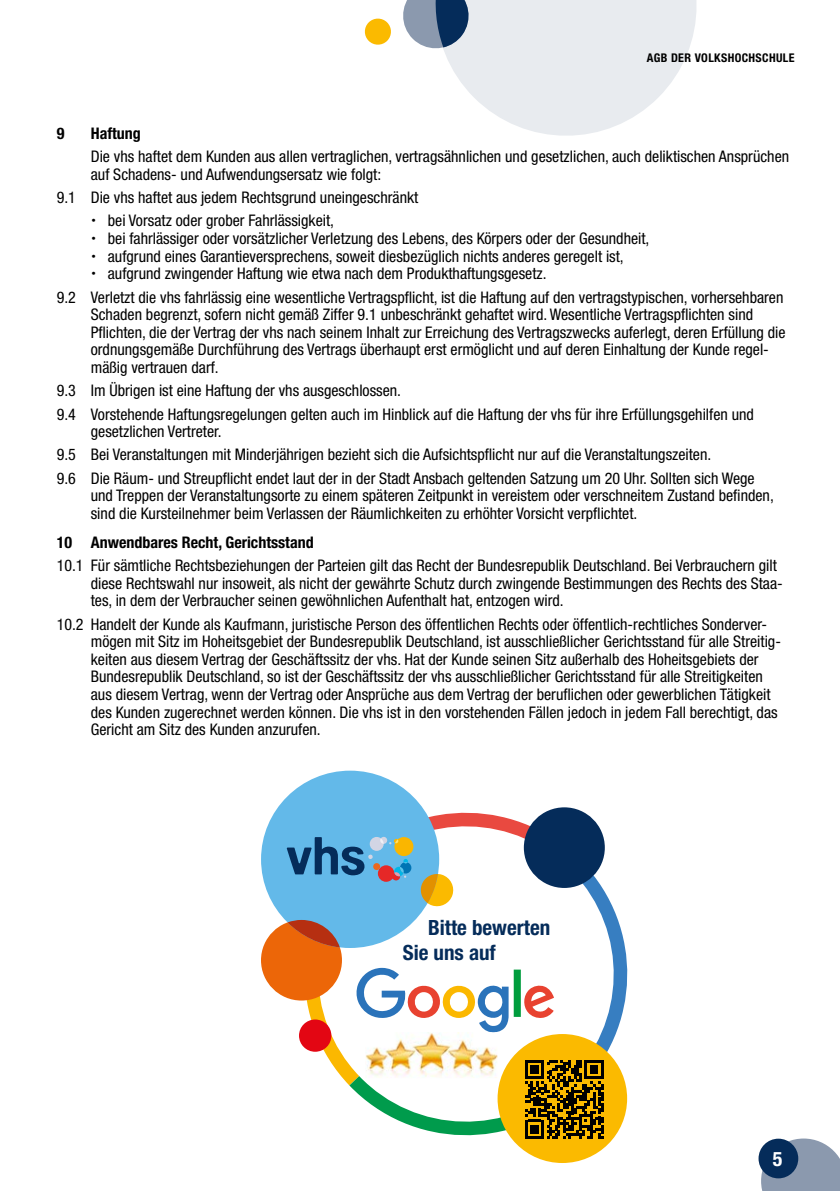
<style>
.page{position:relative;width:840px;height:1191px;background:#fff}
.page>*{position:absolute;margin:0;border:0;box-sizing:border-box;transform-origin:0 0}
.t1{font:700 condensed 21px/25.2px "Helvetica Neue LT Std";color:#052c5a}
.t2{font:700 condensed 20px "Helvetica Neue LT Std";color:#fff}
.t3{font:condensed 16px/17.6px "Helvetica Neue LT Std";color:#000}
.t4{font:700 condensed 16px "Helvetica Neue LT Std";color:#000}
.t5{font:700 condensed 12px "Helvetica Neue LT Std";letter-spacing:.03em;color:#000}
</style>
<div class="page">
<svg style="left:761px;top:1138px;width:78px;height:53px;background:#94a1b5"></svg>
<div style="left:758px;top:1138px;width:39px;height:40px;background:#052c5a;border-radius:50%"></div>
<svg style="left:444px;top:0;width:253px;height:136px;fill:#e8ebef"></svg>
<svg style="left:403px;top:0;width:69px;height:51px;background:#7589a2"></svg>
<svg style="left:364px;top:18px;width:27px;height:27px"></svg>
<div style="left:261px;top:920px;width:81px;height:80px;background:#ec6608;border-radius:50%"></div>
<div style="left:261px;top:770px;width:178px;height:178px;background:#63b9e9;border-radius:50%"></div>
<div style="left:497px;top:1034px;width:129px;height:129px;background:#fbba00;border-radius:50%"></div>
<svg style="left:286px;top:796px;width:342px;height:356px"></svg>
<p class="t5" style="left:646px;top:50px;width:149px">AGB DER VOLKSHOCHSCHULE</p>
<p class="t4" style="left:57px;top:124px;width:9px">9</p>
<p class="t4" style="left:91px;top:124px;width:52px">Haftung</p>
<p class="t3" style="left:91px;top:148px;width:699px">Die vhs haftet dem Kunden aus allen vertraglichen, vertragsähnlichen und gesetzlichen, auch deliktischen Ansprüchen auf Schadens- und Aufwendungsersatz wie folgt:</p>
<p class="t3" style="left:108px;top:186px;width:312px;line-height:23.2px;text-indent:-51px">9.1 Die vhs haftet aus jedem Rechtsgrund uneingeschränkt bei Vorsatz oder grober Fahrlässigkeit,</p>
<p class="t3" style="left:108px;top:229px;width:543px">bei fahrlässiger oder vorsätzlicher Verletzung des Lebens, des Körpers oder der Gesundheit, aufgrund eines Garantieversprechens, soweit diesbezüglich nichts anderes geregelt ist, aufgrund zwingender Haftung wie etwa nach dem Produkthaftungsgesetz.</p>
<p class="t3" style="left:91px;top:288px;width:696px;text-indent:-34px">9.2 Verletzt die vhs fahrlässig eine wesentliche Vertragspflicht, ist die Haftung auf den vertragstypischen, vorhersehbaren Schaden begrenzt, sofern nicht gemäß Ziffer 9.1 unbeschränkt gehaftet wird. Wesentliche Vertragspflichten sind Pflichten, die der Vertrag der vhs nach seinem Inhalt zur Erreichung des Vertragszwecks auferlegt, deren Erfüllung die ordnungsgemäße Durchführung des Vertrags überhaupt erst ermöglicht und auf deren Einhaltung der Kunde regel&shy;mäßig vertrauen darf.</p>
<p class="t3" style="left:57px;top:379px;width:698px;line-height:23.2px">9.3 Im Übrigen ist eine Haftung der vhs ausgeschlossen.<br>9.4 Vorstehende Haftungsregelungen gelten auch im Hinblick auf die Haftung der vhs für ihre Erfüllungsgehilfen und</p>
<p class="t3" style="left:57px;top:420px;width:699px;line-height:23.2px;text-indent:34px">gesetzlichen Vertreter.<br>9.5 Bei Veranstaltungen mit Minderjährigen bezieht sich die Aufsichtspflicht nur auf die Veranstaltungszeiten.<br>9.6 Die Räum- und Streupflicht endet laut der in der Stadt Ansbach geltenden Satzung um 20 Uhr. Sollten sich Wege</p>
<p class="t3" style="left:91px;top:487px;width:684px">und Treppen der Veranstaltungsorte zu einem späteren Zeitpunkt in vereistem oder verschneitem Zustand befinden, sind die Kursteilnehmer beim Verlassen der Räumlichkeiten zu erhöhter Vorsicht verpflichtet.</p>
<p class="t4" style="left:57px;top:532px;width:258px">10 Anwendbares Recht, Gerichtsstand</p>
<p class="t3" style="left:91px;top:556px;width:693px;text-indent:-34px">10.1 Für sämtliche Rechtsbeziehungen der Parteien gilt das Recht der Bundesrepublik Deutschland. Bei Verbrauchern gilt diese Rechtswahl nur insoweit, als nicht der gewährte Schutz durch zwingende Bestimmungen des Rechts des Staa&shy;tes, in dem der Verbraucher seinen gewöhnlichen Aufenthalt hat, entzogen wird.</p>
<p class="t3" style="left:91px;top:615px;width:691px;text-indent:-34px">10.2 Handelt der Kunde als Kaufmann, juristische Person des öffentlichen Rechts oder öffentlich-rechtliches Sonderver&shy;mögen mit Sitz im Hoheitsgebiet der Bundesrepublik Deutschland, ist ausschließlicher Gerichtsstand für alle Streitig&shy;keiten aus diesem Vertrag der Geschäftssitz der vhs. Hat der Kunde seinen Sitz außerhalb des Hoheitsgebiets der Bundesrepublik Deutschland, so ist der Geschäftssitz der vhs ausschließlicher Gerichtsstand für alle Streitigkeiten aus diesem Vertrag, wenn der Vertrag oder Ansprüche aus dem Vertrag der beruflichen oder gewerblichen Tätigkeit des Kunden zugerechnet werden können. Die vhs ist in den vorstehenden Fällen jedoch in jedem Fall berechtigt, das Gericht am Sitz des Kunden anzurufen.</p>
<h1 class="t1" style="left:402px;top:914px;width:149px;text-indent:25px">Bitte bewerten<br>Sie uns auf</h1>
<p class="t2" style="left:772px;top:1146px;width:11px">5</p>
</div>
